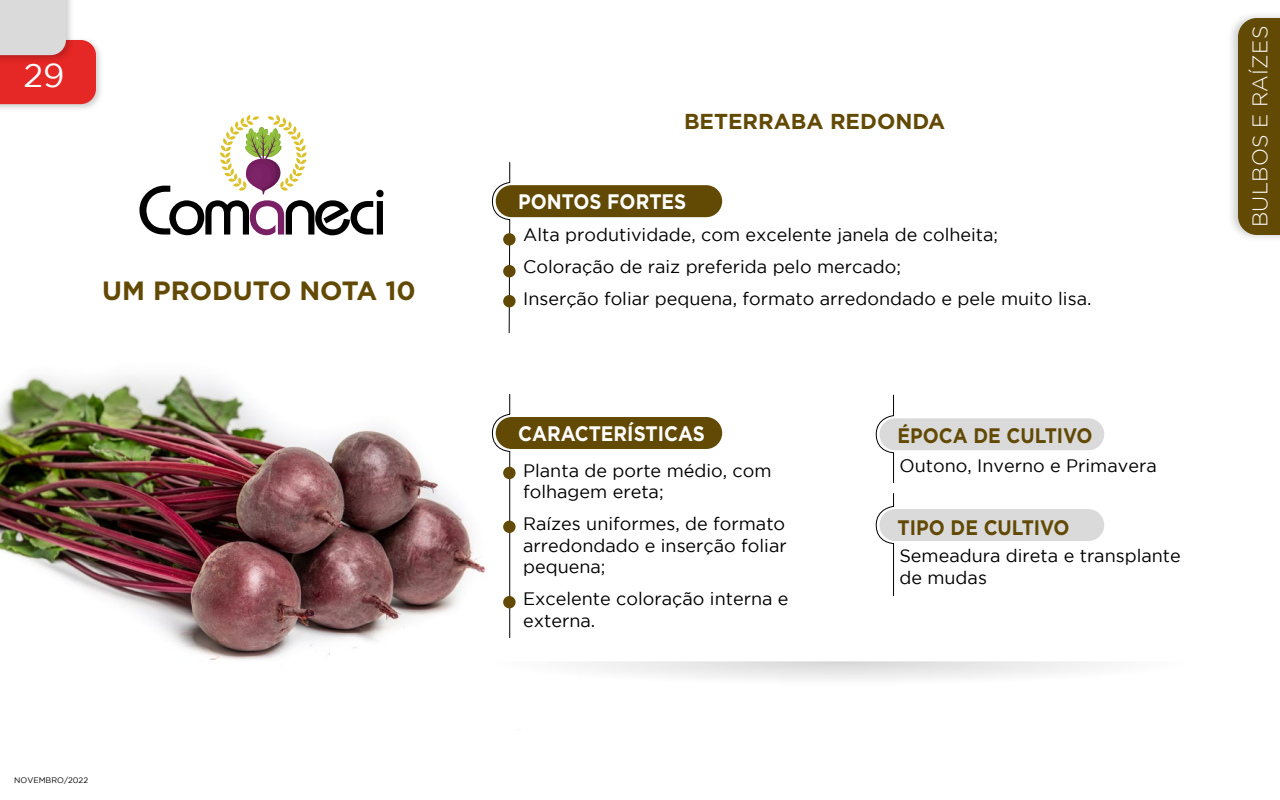
<style>
.page{position:relative;width:1280px;height:800px;background:#fff}
.page>*{position:absolute;margin:0;border:0;box-sizing:border-box;transform-origin:0 0}
.t1{font:69.8px "Bahamas Plain";letter-spacing:-.065em;color:#000}
.t2{font:33px "Gotham";color:#fff}
.t3{font:700 26.4px "Gotham";color:#624904}
.t4{font:700 21.6px "Gotham";color:#624904}
.t5{font:300 21.1px "Gotham";letter-spacing:.015em;color:#fff}
.t6{font:700 21px "Gotham";color:#fff;scale:.9 1}
.t7{font:700 21px "Gotham";color:#624904;scale:.9 1}
.t8{font:18px/21.6px "Gotham";color:#000}
.t9{font:8px "Gotham";color:#000}
.s1{color:#7a2064}
</style>
<div class="page">
<div style="left:0;top:36px;width:105px;height:77px;background:#000;opacity:.2"></div>
<svg style="left:0;top:0;width:96px;height:104px;background:#e28281"></svg>
<img style="left:0;top:373px;width:516px;height:287px">
<div style="left:496px;top:417px;width:226px;height:32px;background:#624904;border-radius:16px"></div>
<svg style="left:492px;top:394px;width:18px;height:244px"></svg>
<div style="left:496px;top:185px;width:226px;height:32px;background:#624904;border-radius:16px"></div>
<svg style="left:492px;top:162px;width:18px;height:171px"></svg>
<div style="left:503px;top:233px;width:13px;height:13px;background:#624904;border-radius:50%"></div>
<div style="left:503px;top:467px;width:13px;height:12px;background:#624904;border-radius:50%"></div>
<div style="left:503px;top:521px;width:13px;height:12px;background:#624904;border-radius:50%"></div>
<div style="left:503px;top:596px;width:13px;height:12px;background:#624904;border-radius:50%"></div>
<div style="left:503px;top:265px;width:13px;height:12px;background:#624904;border-radius:50%"></div>
<div style="left:503px;top:295px;width:13px;height:12px;background:#624904;border-radius:50%"></div>
<div style="left:880px;top:509px;width:224px;height:32px;background:#dadada;border-radius:16px"></div>
<svg style="left:876px;top:493px;width:18px;height:103px"></svg>
<div style="left:880px;top:418px;width:224px;height:32px;background:#dadada;border-radius:16px"></div>
<svg style="left:876px;top:394px;width:18px;height:89px"></svg>
<div style="left:1226px;top:10px;width:54px;height:233px;background:#000;opacity:.2"></div>
<div style="left:1238px;top:18px;width:42px;height:217px;background:#624904"></div>
<svg style="left:220px;top:115px;width:87px;height:80px"></svg>
<h2 class="t2" style="left:23px;top:61px;width:43px">29</h2>
<h1 class="t1" style="left:137px;top:170px;width:254px">Com<span class="s1">a</span>neci</h1>
<h3 class="t3" style="left:102px;top:276px;width:315px">UM PRODUTO NOTA 10</h3>
<p class="t9" style="left:14px;top:777px;width:75px">NOVEMBRO/2022</p>
<p class="t4" style="left:684px;top:109px;width:263px">BETERRABA REDONDA</p>
<p class="t6" style="left:518px;top:189px;width:188px">PONTOS FORTES</p>
<p class="t8" style="left:523px;top:220px;width:570px;line-height:31.6px">Alta produtividade, com excelente janela de colheita;<br>Coloração de raiz preferida pelo mercado;<br>Inserção foliar pequena, formato arredondado e pele muito lisa.</p>
<p class="t6" style="left:518px;top:422px;width:209px">CARACTERÍSTICAS</p>
<p class="t8" style="left:523px;top:460px;width:250px">Planta de porte médio, com folhagem ereta;</p>
<p class="t8" style="left:523px;top:514px;width:265px;text-align:justify">Raízes uniformes, de formato arredondado e inserção foliar pequena;</p>
<p class="t8" style="left:523px;top:588px;width:267px">Excelente coloração interna e externa.</p>
<p class="t7" style="left:898px;top:424px;width:218px">ÉPOCA DE CULTIVO</p>
<p class="t8" style="left:899px;top:456px;width:259px">Outono, Inverno e Primavera</p>
<p class="t7" style="left:898px;top:516px;width:193px">TIPO DE CULTIVO</p>
<p class="t8" style="left:899px;top:545px;width:283px">Semeadura direta e transplante de mudas</p>
<p class="t5" style="left:1248px;top:227px;width:203px;rotate:-90deg">BULBOS E RAÍZES</p>
</div>
